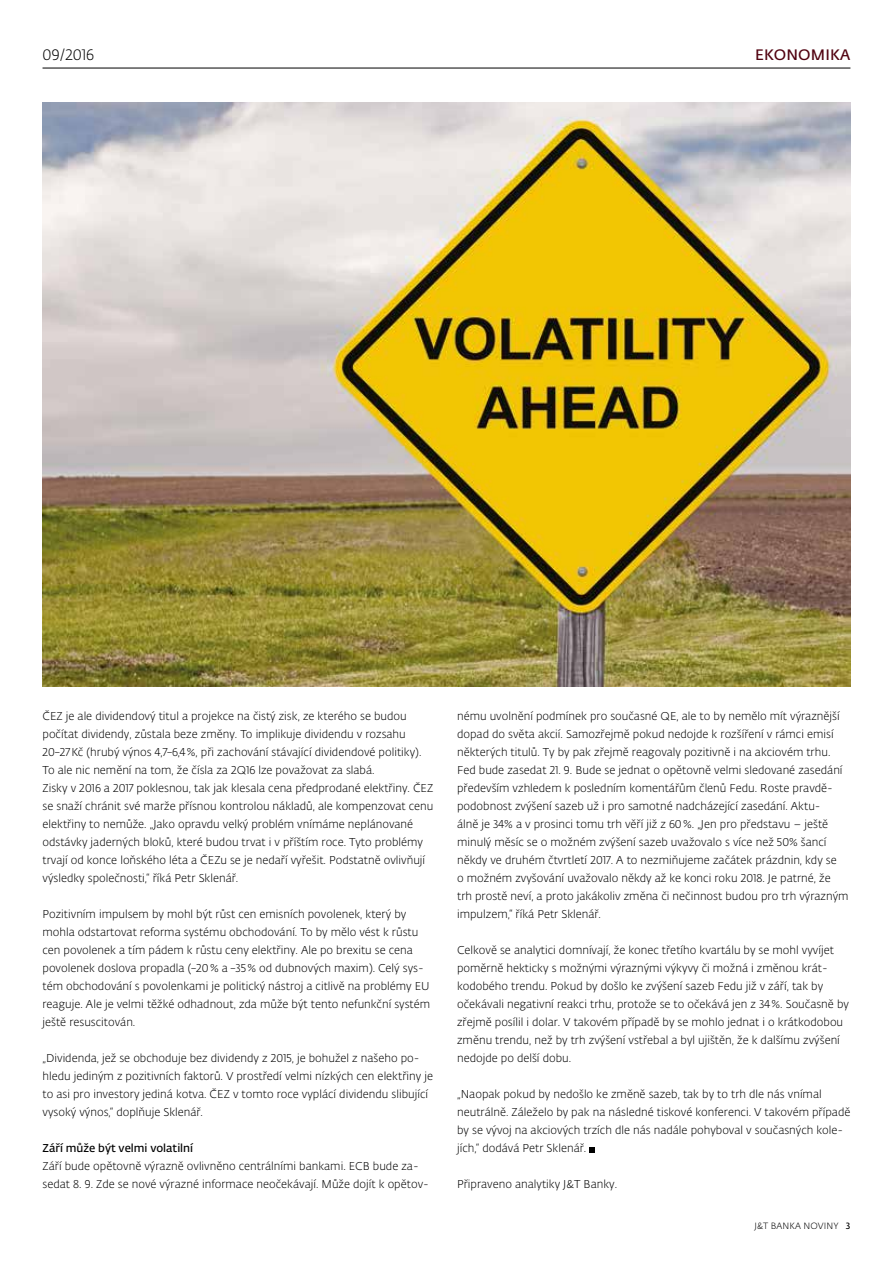
<style>
.page{position:relative;width:893px;height:1263px;background:#fff}
.page>*{position:absolute;margin:0;border:0;box-sizing:border-box;transform-origin:0 0}
.t1{font:600 15px "Fedra Sans Alt Pro";letter-spacing:.01em;color:#510210}
.t2{font:300 15px "Fedra Sans Alt Pro";letter-spacing:.01em;color:#000}
.t3{font:300 11.25px/18px "Fedra Sans Alt Pro";color:#000}
.t4{font:600 11.25px "Fedra Sans Alt Pro";color:#000}
.t5{font:300 9px "Fedra Sans Alt Pro";letter-spacing:.01em;color:#000}
.s1{font-weight:600}
</style>
<div class="page">
<hr style="left:43px;top:68px;width:807px;height:1px;background:#000">
<svg style="left:589px;top:1147px;width:5px;height:5px"></svg>
<img style="left:43px;top:102px;width:807px;height:585px">
<h1 class="t2" style="left:43px;top:44px;width:53px">09/2016</h1>
<h1 class="t1" style="left:755px;top:43px;width:97px">EKONOMIKA</h1>
<p class="t3" style="left:43px;top:707px;width:392px">ČEZ je ale dividendový titul a projekce na čistý zisk, ze kterého se budou počítat dividendy, zůstala beze změny. To implikuje dividendu v rozsahu 20‒27Kč (hrubý výnos 4,7‒6,4%, při zachování stávající dividendové politiky).<br>To ale nic nemění na tom, že čísla za 2Q16 lze považovat za slabá.<br>Zisky v 2016 a 2017 poklesnou, tak jak klesala cena předprodané elektřiny. ČEZ se snaží chránit své marže přísnou kontrolou nákladů, ale kompenzovat cenu elektřiny to nemůže. „Jako opravdu velký problém vnímáme neplánované odstávky jaderných bloků, které budou trvat i v příštím roce. Tyto problémy trvají od konce loňského léta a ČEZu se je nedaří vyřešit. Podstatně ovlivňují výsledky společnosti,“ říká Petr Sklenář.</p>
<p class="t3" style="left:43px;top:905px;width:389px">Pozitivním impulsem by mohl být růst cen emisních povolenek, který by mohla odstartovat reforma systému obchodování. To by mělo vést k růstu cen povolenek a tím pádem k růstu ceny elektřiny. Ale po brexitu se cena povolenek doslova propadla (‒20% a ‒35% od dubnových maxim). Celý sys&shy;tém obchodování s povolenkami je politický nástroj a citlivě na problémy EU reaguje. Ale je velmi těžké odhadnout, zda může být tento nefunkční systém ještě resuscitován.</p>
<p class="t3" style="left:43px;top:1049px;width:392px">„Dividenda, jež se obchoduje bez dividendy z 2015, je bohužel z našeho po&shy;hledu jediným z pozitivních faktorů. V prostředí velmi nízkých cen elektřiny je to asi pro investory jediná kotva. ČEZ v tomto roce vyplácí dividendu slibující vysoký výnos,“ doplňuje Sklenář.</p>
<p class="t4" style="left:43px;top:1140px;width:152px">Září může být velmi volatilní</p>
<p class="t3" style="left:43px;top:1157px;width:388px">Září bude opětovně výrazně ovlivněno centrálními bankami. ECB bude za&shy;sedat 8. 9. Zde se nové výrazné informace neočekávají. Může dojít k opětov-</p>
<p class="t3" style="left:457px;top:707px;width:393px">nému uvolnění podmínek pro současné QE, ale to by nemělo mít výraznější dopad do světa akcií. Samozřejmě pokud nedojde k rozšíření v rámci emisí některých titulů. Ty by pak zřejmě reagovaly pozitivně i na akciovém trhu.<br>Fed bude zasedat 21. 9. Bude se jednat o opětovně velmi sledované zasedání především vzhledem k posledním komentářům členů Fedu. Roste pravdě&shy;podobnost zvýšení sazeb už i pro samotné nadcházející zasedání. Aktu-<br>álně je 34% a v prosinci tomu trh věří již z 60%. „Jen pro představu – ještě minulý měsíc se o možném zvýšení sazeb uvažovalo s více než 50% šancí někdy ve druhém čtvrtletí 2017. A to nezmiňujeme začátek prázdnin, kdy se<br>o možném zvyšování uvažovalo někdy až ke konci roku 2018. Je patrné, že<br>trh prostě neví, a proto jakákoliv změna či nečinnost budou pro trh výrazným impulzem,“ říká Petr Sklenář.</p>
<p class="t3" style="left:457px;top:941px;width:393px">Celkově se analytici domnívají, že konec třetího kvartálu by se mohl vyvíjet poměrně hekticky s možnými výraznými výkyvy či možná i změnou krát&shy;kodobého trendu. Pokud by došlo ke zvýšení sazeb Fedu již v září, tak by očekávali negativní reakci trhu, protože se to očekává jen z 34%. Současně by zřejmě posílil i dolar. V takovém případě by se mohlo jednat i o krátkodobou změnu trendu, než by trh zvýšení vstřebal a byl ujištěn, že k dalšímu zvýšení nedojde po delší dobu.</p>
<p class="t3" style="left:457px;top:1085px;width:395px">„Naopak pokud by nedošlo ke změně sazeb, tak by to trh dle nás vnímal neutrálně. Záleželo by pak na následné tiskové konferenci. V takovém případě by se vývoj na akciových trzích dle nás nadále pohyboval v současných kole&shy;jích,“ dodává Petr Sklenář.</p>
<p class="t3" style="left:457px;top:1175px;width:162px">Připraveno analytiky J&amp;T Banky.</p>
<p class="t5" style="left:754px;top:1220px;width:98px">J&amp;T BANKA NOVINY <span class="s1">3</span></p>
</div>
